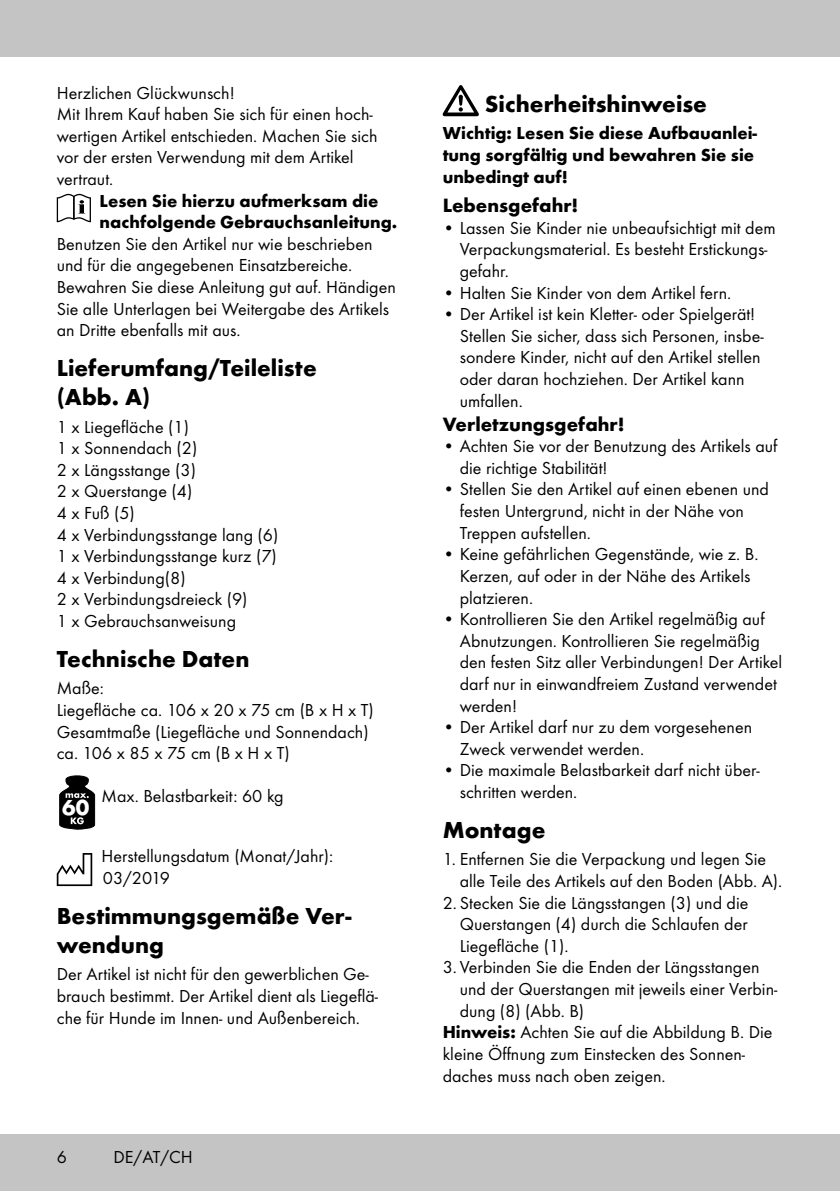
<style>
.page{position:relative;width:840px;height:1191px;background:#fff}
.page>*{position:absolute;margin:0;border:0;box-sizing:border-box;transform-origin:0 0}
.t1{font:700 24px/28.8px "Futura TOT";color:#000}
.t2{font:700 22.6px "Futura TOT";color:#fff}
.t3{font:700 20px "Futura TOT";color:#000}
.t4{font:18px/21.6px "Futura TOT Boo";color:#000}
.t5{font:700 18px/21.6px "Futura TOT";color:#000}
.s1{font-family:"Futura TOT";font-weight:700}
</style>
<div class="page">
<div style="left:0;top:1134px;width:839px;height:57px;background:#c5c4c4"></div>
<div style="left:0;top:0;width:839px;height:57px;background:#c5c4c4"></div>
<svg style="left:57px;top:194px;width:34px;height:28px"></svg>
<svg style="left:59px;top:775px;width:36px;height:54px;background:#353535"></svg>
<svg style="left:57px;top:853px;width:35px;height:33px"></svg>
<svg style="left:442px;top:85px;width:36px;height:31px"></svg>
<p class="t4" style="left:57px;top:82px;width:322px">Herzlichen Glückwunsch!<br>Mit Ihrem Kauf haben Sie sich für einen hoch&shy;wertigen Artikel entschieden. Machen Sie sich vor der ersten Verwendung mit dem Artikel vertraut.</p>
<p class="t5" style="left:100px;top:189px;width:299px">Lesen Sie hierzu aufmerksam die nachfolgende Gebrauchsanleitung.</p>
<p class="t4" style="left:57px;top:233px;width:340px">Benutzen Sie den Artikel nur wie beschrieben und für die angegebenen Einsatzbereiche.<br>Bewahren Sie diese Anleitung gut auf. Händigen Sie alle Unterlagen bei Weitergabe des Artikels an Dritte ebenfalls mit aus.</p>
<h1 class="t1" style="left:57px;top:353px;width:261px">Lieferumfang/Teileliste (Abb. A)</h1>
<p class="t4" style="left:57px;top:415px;width:223px">1 x Liegefläche (1)<br>1 x Sonnendach (2)<br>2 x Längsstange (3)<br>2 x Querstange (4)<br>4 x Fuß (5)<br>4 x Verbindungsstange lang (6)<br>1 x Verbindungsstange kurz (7)<br>4 x Verbindung(8)<br>2 x Verbindungsdreieck (9)<br>1 x Gebrauchsanweisung</p>
<h1 class="t1" style="left:57px;top:644px;width:194px">Technische Daten</h1>
<p class="t4" style="left:57px;top:677px;width:318px">Maße:<br>Liegefläche ca. 106 x 20 x 75 cm (B x H x T)<br>Gesamtmaße (Liegefläche und Sonnendach) ca. 106 x 85 x 75 cm (B x H x T)</p>
<p class="t2" style="left:62px;top:793px;width:29px">60</p>
<p class="t4" style="left:101px;top:785px;width:183px">Max. Belastbarkeit: 60 kg</p>
<p class="t4" style="left:101px;top:845px;width:233px">Herstellungsdatum (Monat/Jahr):<br>03/2019</p>
<h1 class="t1" style="left:57px;top:901px;width:296px">Bestimmungsgemäße Ver&shy;wendung</h1>
<p class="t4" style="left:57px;top:963px;width:322px">Der Artikel ist nicht für den gewerblichen Ge&shy;brauch bestimmt. Der Artikel dient als Liegeflä&shy;che für Hunde im Innen- und Außenbereich.</p>
<p class="t4" style="left:57px;top:1146px;width:12px">6</p>
<p class="t4" style="left:113px;top:1146px;width:81px">DE/AT/CH</p>
<h1 class="t1" style="left:484px;top:89px;width:223px">Sicherheitshinweise</h1>
<p class="t5" style="left:442px;top:122px;width:316px">Wichtig: Lesen Sie diese Aufbauanlei&shy;tung sorgfältig und bewahren Sie sie unbedingt auf!</p>
<p class="t3" style="left:442px;top:193px;width:137px">Lebensgefahr!</p>
<p class="t4" style="left:459px;top:217px;width:317px;text-indent:-17px">• Lassen Sie Kinder nie unbeaufsichtigt mit dem<br>Verpackungsmaterial. Es besteht Erstickungs&shy;gefahr.</p>
<p class="t4" style="left:442px;top:282px;width:290px">• Halten Sie Kinder von dem Artikel fern.</p>
<p class="t4" style="left:459px;top:303px;width:305px;text-indent:-17px">• Der Artikel ist kein Kletter- oder Spielgerät!<br>Stellen Sie sicher, dass sich Personen, insbe&shy;sondere Kinder, nicht auf den Artikel stellen oder daran hochziehen. Der Artikel kann umfallen.</p>
<p class="t3" style="left:442px;top:411px;width:183px">Verletzungsgefahr!</p>
<p class="t4" style="left:459px;top:435px;width:319px;text-indent:-17px">• Achten Sie vor der Benutzung des Artikels auf die richtige Stabilität!</p>
<p class="t4" style="left:459px;top:478px;width:311px;text-indent:-17px">• Stellen Sie den Artikel auf einen ebenen und festen Untergrund, nicht in der Nähe von<br>Treppen aufstellen.</p>
<p class="t4" style="left:459px;top:543px;width:300px;text-indent:-17px">• Keine gefährlichen Gegenstände, wie z. B.<br>Kerzen, auf oder in der Nähe des Artikels platzieren.</p>
<p class="t4" style="left:459px;top:608px;width:324px;text-indent:-17px">• Kontrollieren Sie den Artikel regelmäßig auf Abnutzungen. Kontrollieren Sie regelmäßig den festen Sitz aller Verbindungen! Der Artikel darf nur in einwandfreiem Zustand verwendet werden!</p>
<p class="t4" style="left:459px;top:716px;width:294px;text-indent:-17px">• Der Artikel darf nur zu dem vorgesehenen<br>Zweck verwendet werden.</p>
<p class="t4" style="left:459px;top:759px;width:301px;text-indent:-17px">• Die maximale Belastbarkeit darf nicht über&shy;schritten werden.</p>
<h1 class="t1" style="left:442px;top:815px;width:104px">Montage</h1>
<p class="t4" style="left:459px;top:848px;width:324px;text-indent:-17px">1. Entfernen Sie die Verpackung und legen Sie alle Teile des Artikels auf den Boden (Abb. A).</p>
<p class="t4" style="left:459px;top:891px;width:290px;text-align:justify;text-indent:-17px">2. Stecken Sie die Längsstangen (3) und die Querstangen (4) durch die Schlaufen der Liegefläche (1).</p>
<p class="t4" style="left:442px;top:956px;width:318px">3. Verbinden Sie die Enden der Längsstangen</p>
<p class="t4" style="left:459px;top:978px;width:319px">und der Querstangen mit jeweils einer Verbin-</p>
<p class="t4" style="left:459px;top:999px;width:126px">dung (8) (Abb. B)</p>
<p class="t4" style="left:442px;top:1021px;width:331px"><span class="s1">Hinweis:</span> Achten Sie auf die Abbildung B. Die</p>
<p class="t4" style="left:442px;top:1043px;width:304px">kleine Öffnung zum Einstecken des Sonnen-</p>
<p class="t4" style="left:442px;top:1064px;width:224px">daches muss nach oben zeigen.</p>
</div>
